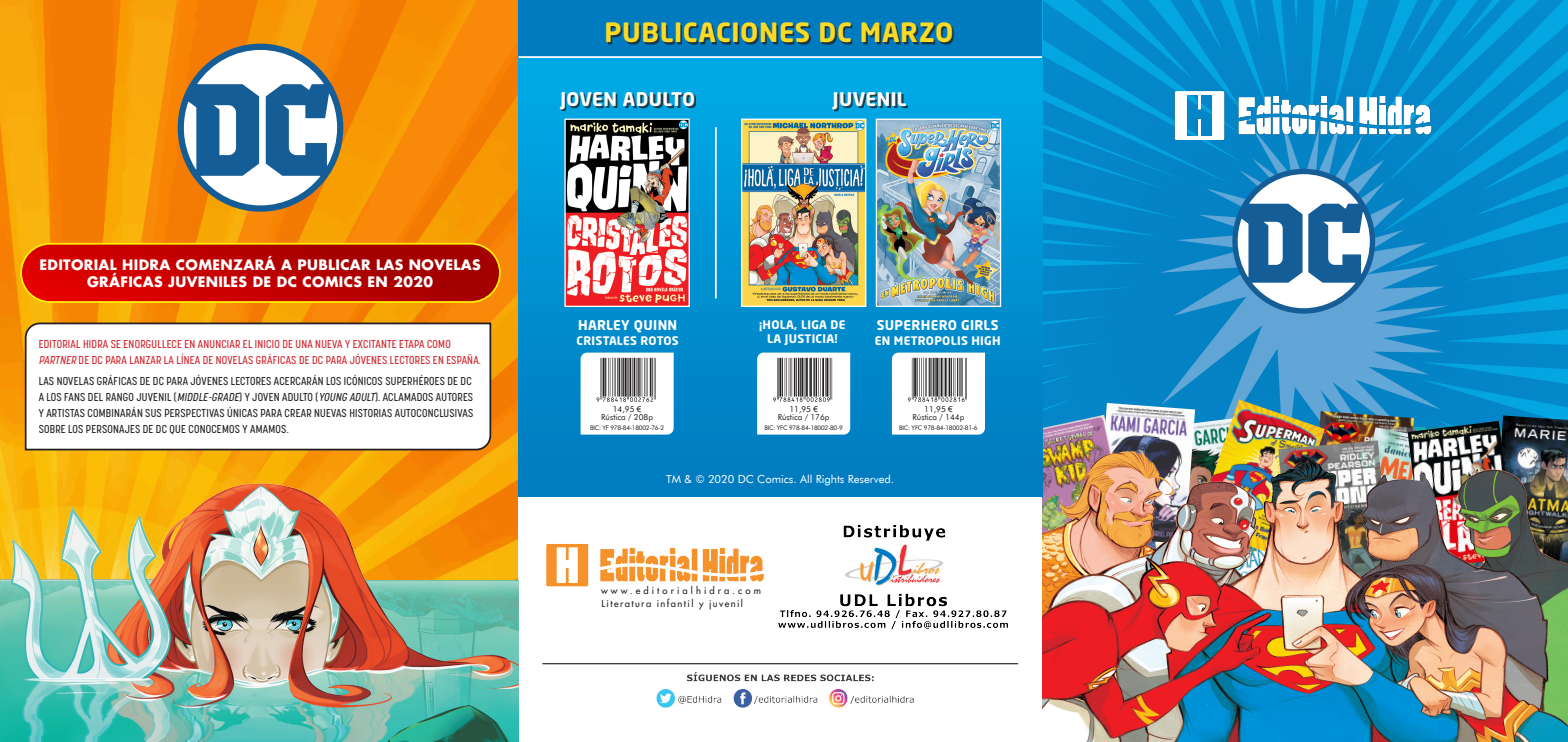
<style>
.page{position:relative;width:1568px;height:742px;background:#fff}
.page>*{position:absolute;margin:0;border:0;box-sizing:border-box;transform-origin:0 0}
.t1{font:700 26.25px "Neo Sans Std";letter-spacing:.025em;color:#fada24}
.t2{font:700 18.64px "Neo Sans Std";letter-spacing:.025em;color:#fff}
.t3{font:700 14px/16.8px "Futura CE";letter-spacing:.025em;color:#fff;text-align:center}
.t4{font:700 13.21px "Neo Sans Std";letter-spacing:.025em;color:#fff}
.t5{font:700 11.72px "Neo Sans Std";letter-spacing:.025em;color:#fff}
.t6{font:500 11.38px/15.9px "Korolev Condensed";letter-spacing:.02em;color:#231f20}
.t7{font:500 11.38px/15.9px "Korolev Condensed";letter-spacing:.02em;color:#d1232a}
.t8{font:11.2px "Futura BT";color:#fff}
.t9{font:500 9.45px "Futura CE";letter-spacing:.15em;color:#231f20}
.t10{font:500 9.45px "Futura CE";letter-spacing:.325em;color:#231f20}
.t11{font:8.14px "Futura BT";color:#231f20}
.t12{font:6.3px "Futura BT";letter-spacing:-.04em;color:#231f20}
.s1{font-style:italic}
.s2{font-family:"Arial"}
</style>
<div class="page">
<img style="left:0;top:0;width:518px;height:465px">
<svg style="left:24px;top:322px;width:468px;height:129px"></svg>
<img style="left:1042px;top:0;width:526px;height:409px">
<img style="left:1097px;top:403px;width:98px;height:6px">
<img style="left:1195px;top:399px;width:129px;height:10px">
<img style="left:1042px;top:409px;width:526px;height:333px">
<svg style="left:518px;top:58px;width:524px;height:439px;background:#0190d0"></svg>
<div style="left:518px;top:0;width:524px;height:57px;background:#007bbf"></div>
<img style="left:778px;top:525px;width:230px;height:105px">
<img style="left:546px;top:544px;width:218px;height:43px">
<img style="left:640px;top:664px;width:280px;height:44px">
<hr style="left:542px;top:663px;width:476px;height:1px;background:#000">
<img style="left:1173px;top:89px;width:261px;height:53px">
<img style="left:0;top:465px;width:518px;height:277px">
<svg style="left:21px;top:244px;width:479px;height:58px;background:#be0000"></svg>
<div style="left:20px;top:243px;width:481px;height:60px;border:2px solid #fff101;border-radius:29px"></div>
<div style="left:608px;top:25px;width:346px;height:20px;background:#231f20;opacity:.75"></div>
<hr style="left:518px;top:56px;width:524px;height:2px;background:#fff">
<div style="left:562px;top:93px;width:134px;height:18px;background:#231f20;opacity:.75"></div>
<div style="left:834px;top:94px;width:74px;height:17px;background:#231f20;opacity:.75"></div>
<img style="left:566px;top:121px;width:122px;height:184px">
<div style="left:564px;top:119px;width:126px;height:188px;border:1px solid #fff"></div>
<img style="left:743px;top:121px;width:121px;height:184px">
<div style="left:741px;top:119px;width:125px;height:188px;border:1px solid #fff"></div>
<img style="left:878px;top:121px;width:121px;height:184px">
<div style="left:876px;top:119px;width:125px;height:188px;border:1px solid #fff"></div>
<svg style="left:892px;top:352px;width:93px;height:82px"></svg>
<svg style="left:757px;top:352px;width:93px;height:82px"></svg>
<svg style="left:580px;top:352px;width:93px;height:82px"></svg>
<hr style="left:715px;top:127px;width:2px;height:171px;background:#fff">
<svg style="left:1232px;top:169px;width:143px;height:144px"></svg>
<svg style="left:178px;top:44px;width:165px;height:168px"></svg>
<p class="t3" style="left:39px;top:256px;width:443px">EDITORIAL HIDRA COMENZARÁ A PUBLICAR LAS NOVELAS<br>GRÁFICAS JUVENILES DE DC COMICS EN 2020</p>
<p class="t7" style="left:39px;top:336px;width:444px">EDITORIAL HIDRA SE ENORGULLECE EN ANUNCIAR EL INICIO DE UNA NUEVA Y EXCITANTE ETAPA COMO<br><span class="s1">PARTNER</span> DE DC PARA LANZAR LA LÍNEA DE NOVELAS GRÁFICAS DE DC PARA JÓVENES LECTORES EN ESPAÑA.</p>
<p class="t6" style="left:39px;top:373px;width:436px">LAS NOVELAS GRÁFICAS DE DC PARA JÓVENES LECTORES ACERCARÁN LOS ICÓNICOS SUPERHÉROES DE DC A LOS FANS DEL RANGO JUVENIL (<span class="s1">MIDDLE-GRADE</span>) Y JOVEN ADULTO (<span class="s1">YOUNG ADULT</span>). ACLAMADOS AUTORES Y ARTISTAS COMBINARÁN SUS PERSPECTIVAS ÚNICAS PARA CREAR NUEVAS HISTORIAS AUTOCONCLUSIVAS SOBRE LOS PERSONAJES DE DC QUE CONOCEMOS Y AMAMOS.</p>
<p class="t1" style="left:604px;top:16px;width:350px">PUBLICACIONES DC MARZO</p>
<p class="t2" style="left:560px;top:87px;width:136px">JOVEN ADULTO</p>
<p class="t2" style="left:833px;top:87px;width:75px">JUVENIL</p>
<p class="t4" style="left:578px;top:317px;width:101px">HARLEY QUINN</p>
<p class="t5" style="left:576px;top:332px;width:104px">CRISTALES ROTOS</p>
<p class="t11" style="left:613px;top:404px;width:30px">14,95 <span class="s2">€</span></p>
<p class="t11" style="left:601px;top:412px;width:53px">Rústica / 208p</p>
<p class="t12" style="left:590px;top:424px;width:76px">BIC: YF 978-84-18002-76-2</p>
<p class="t5" style="left:759px;top:317px;width:88px">¡HOLA, LIGA DE</p>
<p class="t5" style="left:767px;top:331px;width:72px">LA JUSTICIA!</p>
<p class="t11" style="left:789px;top:404px;width:30px">11,95 <span class="s2">€</span></p>
<p class="t11" style="left:778px;top:412px;width:53px">Rústica / 176p</p>
<p class="t12" style="left:764px;top:424px;width:80px">BIC: YFC 978-84-18002-80-9</p>
<p class="t4" style="left:876px;top:317px;width:123px">SUPERHERO GIRLS</p>
<p class="t5" style="left:874px;top:332px;width:127px">EN METROPOLIS HIGH</p>
<p class="t11" style="left:924px;top:404px;width:30px">11,95 <span class="s2">€</span></p>
<p class="t11" style="left:912px;top:412px;width:53px">Rústica / 144p</p>
<p class="t12" style="left:899px;top:424px;width:80px">BIC: YFC 978-84-18002-81-6</p>
<p class="t8" style="left:666px;top:472px;width:229px">TM &amp; © 2020 DC Comics. All Rights Reserved.</p>
<p class="t10" style="left:601px;top:584px;width:161px">www.editorialhidra.com</p>
<p class="t9" style="left:601px;top:596px;width:143px">Literatura infantil y juvenil</p>
</div>
